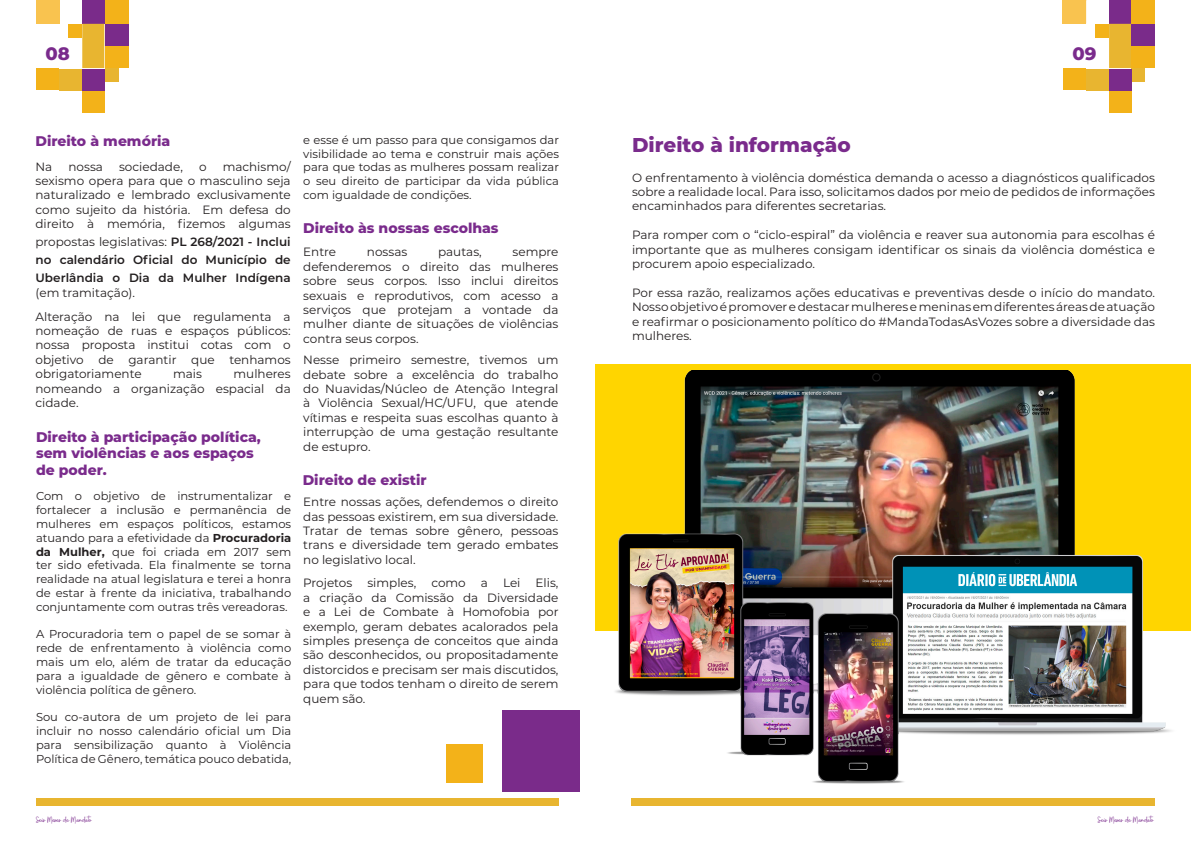
<style>
.page{position:relative;width:1191px;height:842px;background:#fff}
.page>*{position:absolute;margin:0;border:0;box-sizing:border-box;transform-origin:0 0}
.t1{font:800 20px "Montserrat";color:#7a2b8c}
.t2{font:800 18px "Montserrat";color:#7a2b8c}
.t3{font:800 14px/16.8px "Montserrat";color:#7a2b8c}
.t4{font:12px/14.4px "Montserrat";color:#231f20;text-align:justify}
.t5{font:600 12px/18px "Montserrat";color:#231f20;text-align:justify}
.t6{font:11.5px/13.8px "Montserrat";color:#231f20;text-align:justify}
.t7{font:9px "Buffalo";letter-spacing:-.055em;color:#7a2b8c}
.s1{font-weight:400}
.s2{font-weight:700}
</style>
<div class="page">
<div style="left:595px;top:364px;width:596px;height:267px;background:#ffd500"></div>
<div style="left:69px;top:24px;width:13px;height:13px;background:#f3b219"></div>
<div style="left:36px;top:69px;width:23px;height:21px;background:#f3b219"></div>
<div style="left:105px;top:69px;width:13px;height:13px;background:#e8b530"></div>
<div style="left:82px;top:0;width:22px;height:23px;background:#7a2b8a"></div>
<div style="left:60px;top:69px;width:22px;height:21px;background:#e8b530"></div>
<div style="left:82px;top:69px;width:22px;height:21px;background:#7a2b8a"></div>
<div style="left:82px;top:91px;width:22px;height:22px;background:#f3b219"></div>
<svg style="left:82px;top:24px;width:22px;height:44px"></svg>
<div style="left:105px;top:0;width:23px;height:23px;background:#f3b219"></div>
<div style="left:105px;top:24px;width:23px;height:22px;background:#7a2b8a"></div>
<div style="left:105px;top:46px;width:23px;height:22px;background:#f3b219"></div>
<div style="left:36px;top:0;width:23px;height:23px;background:#f9c34f"></div>
<div style="left:1095px;top:24px;width:13px;height:13px;background:#f3b219"></div>
<div style="left:1062px;top:69px;width:23px;height:21px;background:#f3b219"></div>
<div style="left:1131px;top:69px;width:14px;height:13px;background:#e8b530"></div>
<div style="left:1109px;top:0;width:22px;height:23px;background:#7a2b8a"></div>
<div style="left:1086px;top:69px;width:22px;height:21px;background:#e8b530"></div>
<div style="left:1109px;top:69px;width:22px;height:21px;background:#7a2b8a"></div>
<div style="left:1109px;top:91px;width:22px;height:22px;background:#f3b219"></div>
<svg style="left:1109px;top:24px;width:22px;height:44px"></svg>
<div style="left:1131px;top:0;width:24px;height:23px;background:#f3b219"></div>
<div style="left:1131px;top:24px;width:24px;height:22px;background:#7a2b8a"></div>
<div style="left:1131px;top:46px;width:24px;height:22px;background:#f3b219"></div>
<div style="left:1062px;top:0;width:24px;height:23px;background:#f9c34f"></div>
<div style="left:36px;top:798px;width:523px;height:7px;background:#e8b530"></div>
<img style="left:615px;top:370px;width:557px;height:436px">
<div style="left:502px;top:710px;width:78px;height:81px;background:#7a2b8a"></div>
<div style="left:446px;top:744px;width:37px;height:38px;background:#f3b219"></div>
<p class="t2" style="left:46px;top:40px;width:26px">08</p>
<p class="t2" style="left:1072px;top:40px;width:26px">09</p>
<p class="t3" style="left:36px;top:132px;width:136px">Direito à memória</p>
<p class="t1" style="left:632px;top:130px;width:220px">Direito à informação</p>
<p class="t6" style="left:303px;top:132px;width:257px">e esse é um passo para que consigamos dar visibilidade ao tema e construir mais ações para que todas as mulheres possam realizar o seu direito de participar da vida pública com igualdade de condições.</p>
<p class="t4" style="left:36px;top:159px;width:257px;text-indent:187px">machismo/ sexismo opera para que o masculino seja naturalizado e lembrado exclusivamente como sujeito da história. Em defesa do direito à memória, fizemos algumas</p>
<p class="t5" style="left:36px;top:232px;width:257px"><span class="s1">propostas legislativas:</span> PL 268/2021 - Inclui no calendário Oficial do Município de Uberlândia o Dia da Mulher Indígena</p>
<p class="t4" style="left:36px;top:285px;width:101px">(em tramitação).</p>
<p class="t4" style="left:36px;top:309px;width:257px">Alteração na lei que regulamenta a nomeação de ruas e espaços públicos: nossa proposta institui cotas com o objetivo de garantir que tenhamos obrigatoriamente</p>
<p class="t4" style="left:36px;top:159px;width:18px">Na</p>
<p class="t4" style="left:68px;top:159px;width:36px">nossa</p>
<p class="t4" style="left:119px;top:159px;width:65px">sociedade,</p>
<p class="t4" style="left:199px;top:159px;width:9px">o</p>
<p class="t4" style="left:632px;top:170px;width:524px">O enfrentamento à violência doméstica demanda o acesso a diagnósticos qualificados sobre a realidade local. Para isso, solicitamos dados por meio de pedidos de informações encaminhados para diferentes secretarias.</p>
<p class="t4" style="left:632px;top:227px;width:524px">Para romper com o “ciclo-espiral” da violência e reaver sua autonomia para escolhas é importante que as mulheres consigam identificar os sinais da violência doméstica e procurem apoio especializado.</p>
<p class="t4" style="left:632px;top:285px;width:524px">Por essa razão, realizamos ações educativas e preventivas desde o início do mandato.<br>Nosso objetivo é promover e destacar mulheres e meninas em diferentes áreas de atuação e reafirmar o posicionamento político do #MandaTodasAsVozes sobre a diversidade das mulheres.</p>
<p class="t3" style="left:303px;top:219px;width:197px">Direito às nossas escolhas</p>
<p class="t4" style="left:303px;top:244px;width:34px">Entre</p>
<p class="t4" style="left:367px;top:244px;width:42px">nossas</p>
<p class="t4" style="left:438px;top:244px;width:45px">pautas,</p>
<p class="t4" style="left:303px;top:244px;width:257px;text-indent:209px">sempre defenderemos o direito das mulheres sobre seus corpos. Isso inclui direitos sexuais e reprodutivos, com acesso a serviços que protejam a vontade da mulher diante de situações de violências contra seus corpos.</p>
<p class="t4" style="left:303px;top:352px;width:257px">Nesse primeiro semestre, tivemos um debate sobre a excelência do trabalho do Nuavidas/Núcleo de Atenção Integral à Violência Sexual/HC/UFU, que atende vítimas e respeita suas escolhas quanto à interrupçào de uma gestação resultante de estupro.</p>
<p class="t4" style="left:36px;top:366px;width:257px;text-indent:198px">mulheres nomeando a organização espacial da cidade.</p>
<p class="t4" style="left:173px;top:366px;width:30px">mais</p>
<p class="t3" style="left:36px;top:427px;width:226px">Direito à participação política, sem violências e aos espaços de poder.</p>
<p class="t3" style="left:303px;top:471px;width:126px">Direito de existir</p>
<p class="t6" style="left:36px;top:489px;width:257px">Com o objetivo de instrumentalizar e fortalecer a inclusão e permanência de mulheres em espaços políticos, estamos atuando para a efetividade da <span class="s2">Procuradoria da Mulher,</span> que foi criada em 2017 sem ter sido efetivada. Ela finalmente se torna realidade na atual legislatura e terei a honra de estar à frente da iniciativa, trabalhando conjuntamente com outras três vereadoras.</p>
<p class="t6" style="left:36px;top:627px;width:257px">A Procuradoria tem o papel de se somar à rede de enfrentamento à violência como mais um elo, além de tratar da educação para a igualdade de gênero e combate à violência política de gênero.</p>
<p class="t6" style="left:36px;top:710px;width:257px">Sou co-autora de um projeto de lei para incluir no nosso calendário oficial um Dia para sensibilização quanto à Violência Política de Gênero, temática pouco debatida,</p>
<p class="t4" style="left:303px;top:494px;width:257px">Entre nossas ações, defendemos o direito das pessoas existirem, em sua diversidade.<br>Tratar de temas sobre gênero, pessoas trans e diversidade tem gerado embates no legislativo local.</p>
<p class="t4" style="left:303px;top:575px;width:51px">Projetos</p>
<p class="t4" style="left:367px;top:575px;width:50px">simples,</p>
<p class="t4" style="left:431px;top:575px;width:36px">como</p>
<p class="t4" style="left:481px;top:575px;width:9px">a</p>
<p class="t4" style="left:503px;top:575px;width:19px">Lei</p>
<p class="t4" style="left:303px;top:575px;width:257px;text-indent:232px">Elis, a criação da Comissão da Diversidade e a Lei de Combate à Homofobia por exemplo, geram debates acalorados pela simples presença de conceitos que ainda são desconhecidos, ou propositadamente distorcidos e precisam ser mais discutidos, para que todos tenham o direito de serem quem são.</p>
<p class="t7" style="left:36px;top:814px;width:57px">Seis Meses de Mandato</p>
<p class="t7" style="left:1098px;top:814px;width:57px">Seis Meses de Mandato</p>
</div>
